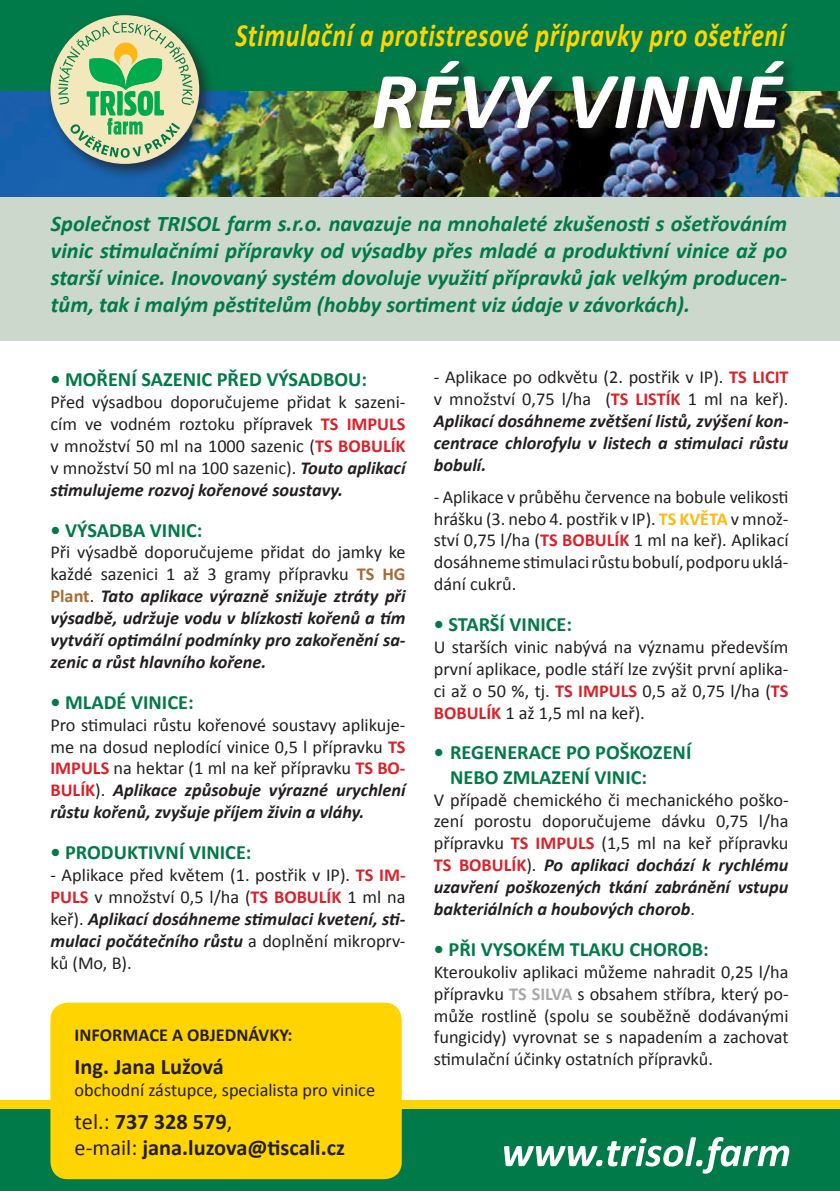
<style>
.page{position:relative;width:840px;height:1191px;background:#fff}
.page>*{position:absolute;margin:0;border:0;box-sizing:border-box;transform-origin:0 0}
.t1{font:italic 700 81.2px "Calibri";color:#fff}
.t2{font:italic 700 32.4px "Calibri";letter-spacing:.02em;color:#ffd400;scale:.8 1}
.t3{font:italic 700 22.4px/26.8px "Calibri";color:#007a48;text-align:justify}
.t4{font:700 22.4px/26.8px "Calibri";color:#231f20}
.t5{font:700 20.2px/24.4px "Calibri";color:#007a48}
.t6{font:18.2px/22px "Calibri";color:#231f20;text-align:justify}
.t7{font:italic 700 18.2px/22px "Calibri";color:#231f20;text-align:justify}
.t8{font:700 18.2px "Calibri";color:#231f20}
.s1{font-weight:700;color:#db2028}
.s2{font-weight:700;font-style:italic}
.s3{font-weight:400;font-style:normal}
.s4{font-style:normal;color:#a76c35}
.s5{font-weight:400}
.s6{font-style:normal;color:#db2028}
.s7{font-weight:700;color:#fdb913}
.s8{font-weight:700;color:#a7a9ac}
</style>
<div class="page">
<div style="left:0;top:1103px;width:839px;height:88px;background:#007a48"></div>
<svg style="left:504px;top:1137px;width:284px;height:36px"></svg>
<div style="left:0;top:192px;width:839px;height:149px;background:#ccd8cb"></div>
<div style="left:0;top:0;width:839px;height:178px;background:#007a48"></div>
<img style="left:0;top:91px;width:839px;height:106px">
<div style="left:368px;top:58px;width:428px;height:85px;background:#231f20;opacity:.85"></div>
<div style="left:0;top:1100px;width:839px;height:8px;background:#ffd400"></div>
<div style="left:45px;top:10px;width:170px;height:170px;background:#231f20;opacity:.75"></div>
<div style="left:50px;top:15px;width:149px;height:149px;background:#f3e7bc;border-radius:50%"></div>
<svg style="left:58px;top:21px;width:136px;height:137px"></svg>
<div style="left:50px;top:1002px;width:351px;height:177px;background:#ffd400;border-radius:17px"></div>
<h2 class="t2" style="left:235px;top:15px;width:688px">Stimulační a protistresové přípravky pro ošetření</h2>
<h1 class="t1" style="left:371px;top:49px;width:411px">RÉVY VINNÉ</h1>
<p class="t3" style="left:51px;top:210px;width:737px">Společnost TRISOL farm s.r.o. navazuje na mnohaleté zkušenosti s ošetřováním vinic stimulačními přípravky od výsadby přes mladé a produktivní vinice až po starší vinice. Inovovaný systém dovoluje využití přípravků jak velkým producen&shy;tům, tak i malým pěstitelům (hobby sortiment viz údaje v závorkách).</p>
<p class="t5" style="left:50px;top:367px;width:318px">• MOŘENÍ SAZENIC PŘED VÝSADBOU:</p>
<p class="t6" style="left:50px;top:391px;width:356px">Před výsadbou doporučujeme přidat k sazeni&shy;cím ve vodném roztoku přípravek <span class="s1">TS IMPULS </span>v množství 50 ml na 1000 sazenic (<span class="s1">TS BOBULÍK </span>v množství 50 ml na 100 sazenic). <span class="s2">Touto aplikací stimulujeme rozvoj kořenové soustavy.</span></p>
<p class="t5" style="left:50px;top:517px;width:153px">• VÝSADBA VINIC:</p>
<p class="t7" style="left:50px;top:541px;width:356px"><span class="s3">Při výsadbě doporučujeme přidat do jamky ke každé sazenici 1 až 3 gramy přípravku</span> <span class="s4">TS HG Plant</span><span class="s3">.</span> Tato aplikace výrazně snižuje ztráty při výsadbě, udržuje vodu v blízkosti kořenů a tím vytváří optimální podmínky pro zakořenění sa&shy;zenic a růst hlavního kořene.</p>
<p class="t5" style="left:50px;top:690px;width:145px">• MLADÉ VINICE:</p>
<p class="t6" style="left:50px;top:713px;width:356px">Pro stimulaci růstu kořenové soustavy aplikuje&shy;me na dosud neplodící vinice 0,5 l přípravku <span class="s1">TS IMPULS</span> na hektar (1 ml na keř přípravku <span class="s1">TS BO-BULÍK</span>). <span class="s2">Aplikace způsobuje výrazné urychlení růstu kořenů, zvyšuje příjem živin a vláhy.</span></p>
<p class="t5" style="left:50px;top:840px;width:202px">• PRODUKTIVNÍ VINICE:</p>
<p class="t6" style="left:50px;top:864px;width:356px">- Aplikace před květem (1. postřik v IP). <span class="s1">TS IM-PULS</span> v množství 0,5 l/ha (<span class="s1">TS BOBULÍK</span> 1 ml na keř). <span class="s2">Aplikací dosáhneme stimulaci kvetení, sti&shy;mulaci počátečního růstu</span> a doplnění mikroprv&shy;ků (Mo, B).</p>
<p class="t8" style="left:75px;top:1023px;width:219px">INFORMACE A OBJEDNÁVKY:</p>
<p class="t4" style="left:75px;top:1052px;width:151px">Ing. Jana Lužová</p>
<p class="t6" style="left:75px;top:1078px;width:302px">obchodní zástupce, specialista pro vinice</p>
<p class="t4" style="left:75px;top:1107px;width:271px"><span class="s5">tel.:</span> 737 328 579<span class="s5">,<br>e-mail:</span> jana.luzova@tiscali.cz</p>
<p class="t7" style="left:433px;top:366px;width:356px"><span class="s3">- Aplikace po odkvětu (2. postřik v IP).</span> <span class="s6">TS LICIT </span><span class="s3">v množství 0,75 l/ha (</span><span class="s6">TS LISTÍK</span> <span class="s3">1 ml na keř).<br></span>Aplikací dosáhneme zvětšení listů, zvýšení kon&shy;centrace chlorofylu v listech a stimulaci růstu bobulí.</p>
<p class="t6" style="left:433px;top:485px;width:356px">- Aplikace v průběhu července na bobule velikosti hrášku (3. nebo 4. postřik v IP). <span class="s7">TS KVĚTA</span> v množ&shy;ství 0,75 l/ha (<span class="s1">TS BOBULÍK</span> 1 ml na keř). Aplikací dosáhneme stimulaci růstu bobulí, podporu uklá&shy;dání cukrů.</p>
<p class="t5" style="left:433px;top:612px;width:140px">• STARŠÍ VINICE:</p>
<p class="t6" style="left:433px;top:636px;width:356px">U starších vinic nabývá na významu především první aplikace, podle stáří lze zvýšit první aplika&shy;ci až o 50 %, tj. <span class="s1">TS IMPULS</span> 0,5 až 0,75 l/ha (<span class="s1">TS BOBULÍK</span> 1 až 1,5 ml na keř).</p>
<p class="t5" style="left:450px;top:740px;width:243px;text-indent:-16px">• REGENERACE PO POŠKOZENÍ<br>NEBO ZMLAZENÍ VINIC:</p>
<p class="t6" style="left:433px;top:788px;width:356px">V případě chemického či mechanického poško&shy;zení porostu doporučujeme dávku 0,75 l/ha přípravku <span class="s1">TS IMPULS</span> (1,5 ml na keř přípravku <span class="s1">TS BOBULÍK</span>). <span class="s2">Po aplikaci dochází k rychlému uzavření poškozených tkání zabránění vstupu bakteriálních a houbových chorob</span>.</p>
<p class="t5" style="left:433px;top:937px;width:276px">• PŘI VYSOKÉM TLAKU CHOROB:</p>
<p class="t6" style="left:433px;top:960px;width:356px">Kteroukoliv aplikaci můžeme nahradit 0,25 l/ha přípravku <span class="s8">TS SILVA</span> s obsahem stříbra, který po&shy;může rostlině (spolu se souběžně dodávanými fungicidy) vyrovnat se s napadením a zachovat stimulační účinky ostatních přípravků.</p>
</div>
